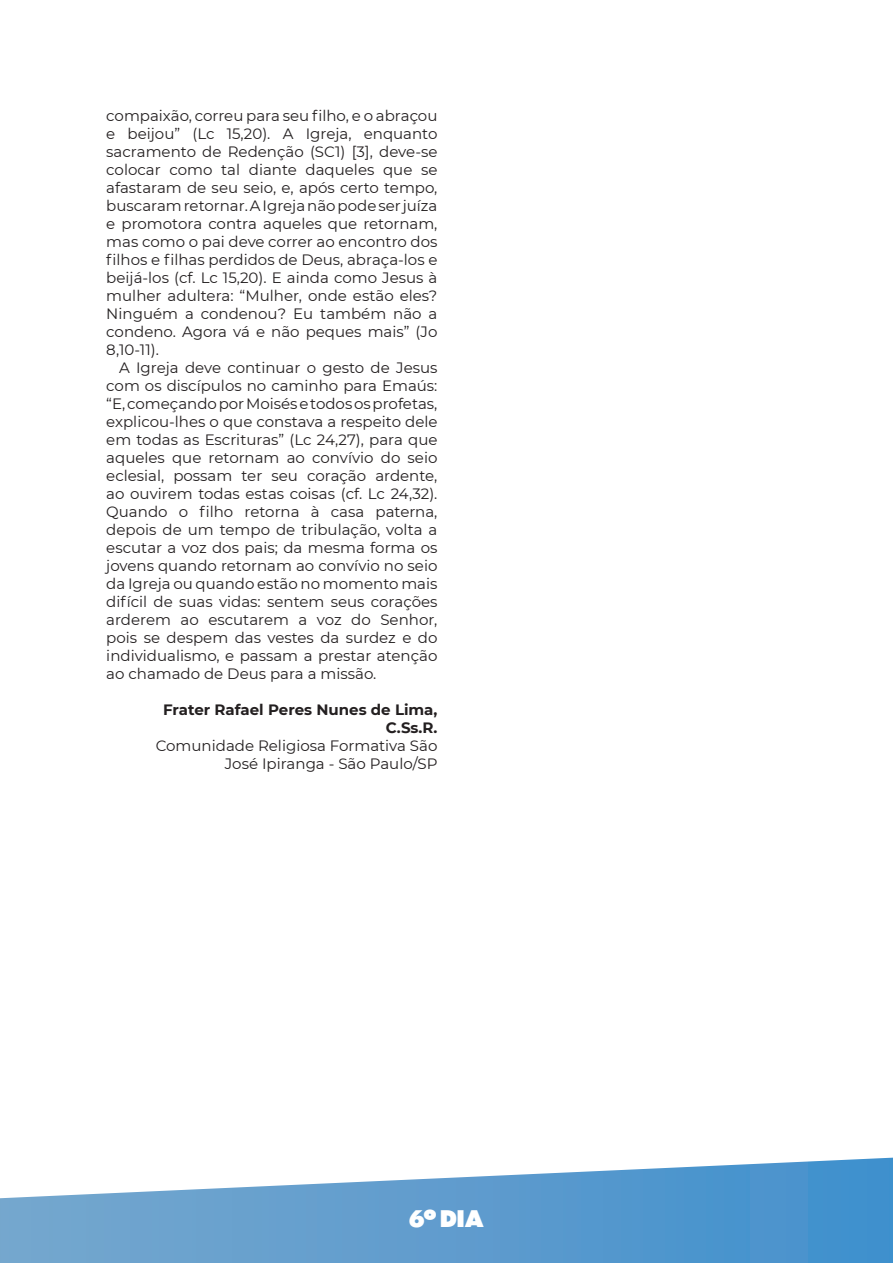
<style>
.page{position:relative;width:893px;height:1263px;background:#fff}
.page>*{position:absolute;margin:0;border:0;box-sizing:border-box;transform-origin:0 0}
.Rodapé{font:900 22.5px "Dunbar Tall";color:#fff}
.Corpo_de_texto{font:15px/18px "Montserrat";color:#231f20;text-align:justify}
.Corpo_de_texto-2{font:700 15px/18px "Montserrat";color:#231f20;text-align:right}
</style>
<div class="page">
<svg style="left:0;top:1158px;width:893px;height:105px"></svg>
<p class="Corpo_de_texto" style="left:106px;top:106px;width:333px">compaixão, correu para seu filho, e o abraçou e beijou” (Lc 15,20). A Igreja, enquanto sacramento de Redenção (SC1) [3], deve-se colocar como tal diante daqueles que se afastaram de seu seio, e, após certo tempo, buscaram retornar. A Igreja não pode ser juíza e promotora contra aqueles que retornam, mas como o pai deve correr ao encontro dos filhos e filhas perdidos de Deus, abraça-los e beijá-los (cf. Lc 15,20). E ainda como Jesus à mulher adultera: “Mulher, onde estão eles?<br>Ninguém a condenou? Eu também não a condeno. Agora vá e não peques mais” (Jo 8,10-11).</p>
<p class="Corpo_de_texto" style="left:106px;top:358px;width:333px;text-indent:13px">A Igreja deve continuar o gesto de Jesus com os discípulos no caminho para Emaús: “E, começando por Moisés e todos os profetas, explicou-lhes o que constava a respeito dele em todas as Escrituras” (Lc 24,27), para que aqueles que retornam ao convívio do seio eclesial, possam ter seu coração ardente, ao ouvirem todas estas coisas (cf. Lc 24,32).<br>Quando o filho retorna à casa paterna, depois de um tempo de tribulação, volta a escutar a voz dos pais; da mesma forma os jovens quando retornam ao convívio no seio da Igreja ou quando estão no momento mais difícil de suas vidas: sentem seus corações arderem ao escutarem a voz do Senhor, pois se despem das vestes da surdez e do individualismo, e passam a prestar atenção ao chamado de Deus para a missão.</p>
<p class="Corpo_de_texto-2" style="left:163px;top:700px;width:276px">Frater Rafael Peres Nunes de Lima,<br>C.Ss.R.</p>
<p class="Corpo_de_texto" style="left:156px;top:736px;width:283px;text-align:right">Comunidade Religiosa Formativa São<br>José Ipiranga - São Paulo/SP</p>
<p class="Rodapé" style="left:409px;top:1202px;width:76px">6º DIA</p>
</div>
